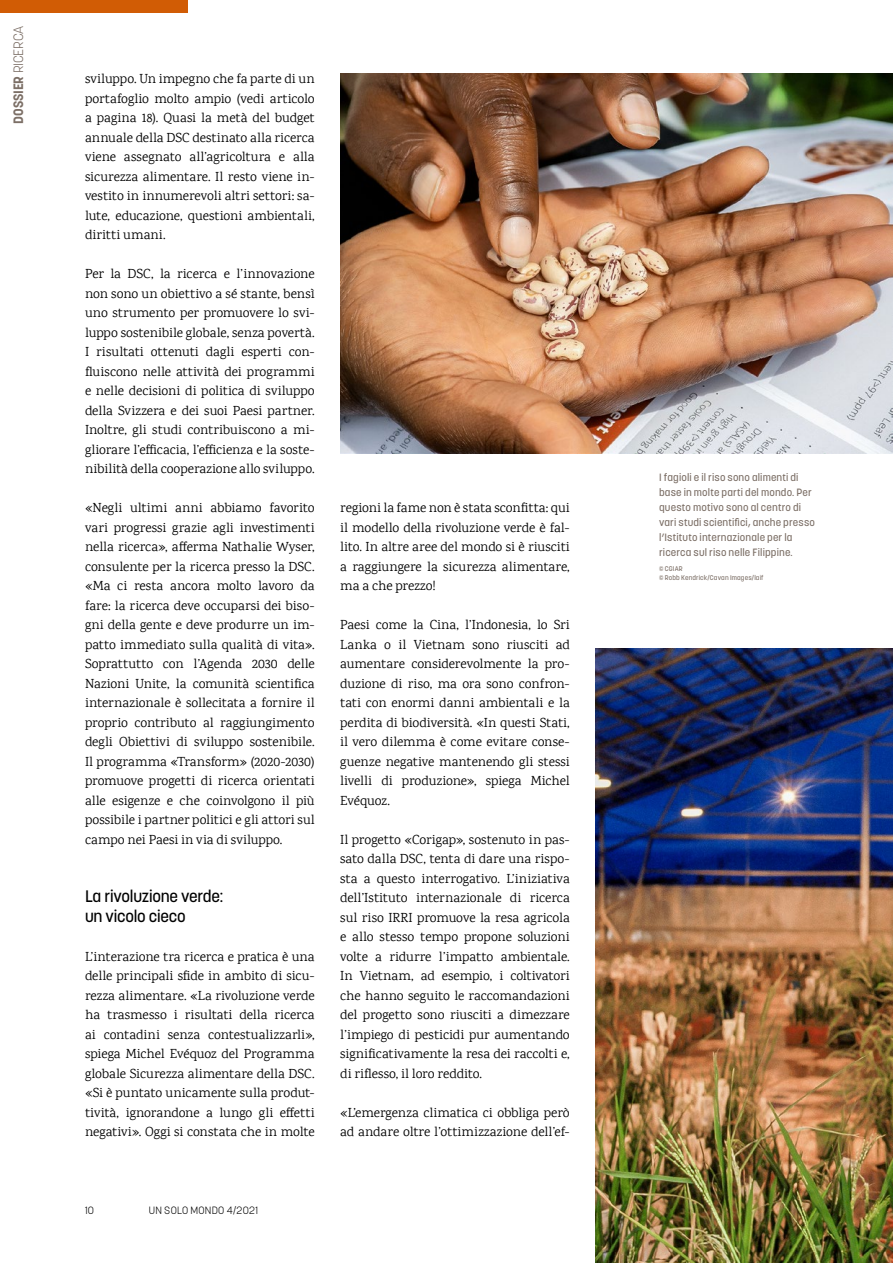
<style>
.page{position:relative;width:893px;height:1263px;background:#fff}
.page>*{position:absolute;margin:0;border:0;box-sizing:border-box;transform-origin:0 0}
.t1{font:500 16.5px/19.5px "Korolev";letter-spacing:-.015em;color:#000}
.t2{font:13.5px/19.5px "Karma";letter-spacing:.005em;color:#000;text-align:justify}
.t3{font:700 13.5px "Korolev";letter-spacing:-.01em;color:#7c6f66}
.t4{font:500 10.5px/15px "Korolev";letter-spacing:.015em;color:#7c6f66}
.t5{font:300 10.5px "Korolev";letter-spacing:.02em;color:#000}
.t6{font:500 6.75px/9px "Korolev";letter-spacing:.02em;color:#7c6f66}
.s1{font-weight:300}
</style>
<div class="page">
<img style="left:340px;top:74px;width:553px;height:380px">
<img style="left:595px;top:649px;width:298px;height:614px">
<div style="left:0;top:0;width:188px;height:13px;background:#d15c05"></div>
<p class="t3" style="left:10px;top:124px;width:100px;rotate:-90deg">DOSSIER <span class="s1">RICERCA</span></p>
<p class="t2" style="left:85px;top:69px;width:231px">sviluppo. Un impegno che fa parte di un portafoglio molto ampio (vedi articolo a pagina 18). Quasi la metà del budget annuale della DSC destinato alla ricerca viene assegnato all’agricoltura e alla sicurezza alimentare. Il resto viene in&shy;vestito in innumerevoli altri settori: sa&shy;lute, educazione, questioni ambientali, diritti umani.</p>
<p class="t2" style="left:85px;top:264px;width:231px">Per la DSC, la ricerca e l’innovazione non sono un obiettivo a sé stante, bensì uno strumento per promuovere lo svi&shy;luppo sostenibile globale, senza povertà.<br>I risultati ottenuti dagli esperti con&shy;fluiscono nelle attività dei programmi e nelle decisioni di politica di sviluppo della Svizzera e dei suoi Paesi partner.<br>Inoltre, gli studi contribuiscono a mi&shy;gliorare l’efficacia, l’efficienza e la soste&shy;nibilità della cooperazione allo sviluppo.</p>
<p class="t2" style="left:85px;top:498px;width:231px">«Negli ultimi anni abbiamo favorito vari progressi grazie agli investimenti nella ricerca», afferma Nathalie Wyser, consulente per la ricerca presso la DSC. «Ma ci resta ancora molto lavoro da fare: la ricerca deve occuparsi dei biso&shy;gni della gente e deve produrre un im&shy;patto immediato sulla qualità di vita».<br>Soprattutto con l’Agenda 2030 delle Nazioni Unite, la comunità scientifica internazionale è sollecitata a fornire il proprio contributo al raggiungimento degli Obiettivi di sviluppo sostenibile.<br>Il programma «Transform» (2020-2030) promuove progetti di ricerca orientati alle esigenze e che coinvolgono il più possibile i partner politici e gli attori sul campo nei Paesi in via di sviluppo.</p>
<p class="t1" style="left:85px;top:887px;width:140px">La rivoluzione verde: un vicolo cieco</p>
<p class="t2" style="left:85px;top:946px;width:231px">L’interazione tra ricerca e pratica è una delle principali sfide in ambito di sicu&shy;rezza alimentare. «La rivoluzione verde ha trasmesso i risultati della ricerca ai contadini senza contestualizzarli», spiega Michel Evéquoz del Programma globale Sicurezza alimentare della DSC. «Si è puntato unicamente sulla produt&shy;tività, ignorandone a lungo gli effetti negativi». Oggi si constata che in molte</p>
<p class="t2" style="left:340px;top:498px;width:231px">regioni la fame non è stata sconfitta: qui il modello della rivoluzione verde è fal&shy;lito. In altre aree del mondo si è riusciti a raggiungere la sicurezza alimentare, ma a che prezzo!</p>
<p class="t2" style="left:340px;top:615px;width:231px">Paesi come la Cina, l’Indonesia, lo Sri Lanka o il Vietnam sono riusciti ad aumentare considerevolmente la pro&shy;duzione di riso, ma ora sono confron&shy;tati con enormi danni ambientali e la perdita di biodiversità. «In questi Stati, il vero dilemma è come evitare conse&shy;guenze negative mantenendo gli stessi livelli di produzione», spiega Michel Evéquoz.</p>
<p class="t2" style="left:340px;top:829px;width:231px">Il progetto «Corigap», sostenuto in pas&shy;sato dalla DSC, tenta di dare una rispo&shy;sta a questo interrogativo. L’iniziativa dell’Istituto internazionale di ricerca sul riso IRRI promuove la resa agricola e allo stesso tempo propone soluzioni volte a ridurre l’impatto ambientale.<br>In Vietnam, ad esempio, i coltivatori che hanno seguito le raccomandazioni del progetto sono riusciti a dimezzare l’impiego di pesticidi pur aumentando significativamente la resa dei raccolti e, di riflesso, il loro reddito.</p>
<p class="t2" style="left:340px;top:1102px;width:231px">«L’emergenza climatica ci obbliga però ad andare oltre l’ottimizzazione dell’ef-</p>
<p class="t5" style="left:85px;top:1204px;width:10px">10</p>
<p class="t5" style="left:149px;top:1204px;width:111px">UN SOLO MONDO 4/2021</p>
<p class="t4" style="left:659px;top:470px;width:157px">I fagioli e il riso sono alimenti di base in molte parti del mondo. Per questo motivo sono al centro di vari studi scientifici, anche presso l’Istituto internazionale per la ricerca sul riso nelle Filippine.</p>
<p class="t6" style="left:659px;top:564px;width:106px">© CGIAR<br>© Robb Kendrick/Cavan Images/laif</p>
</div>
